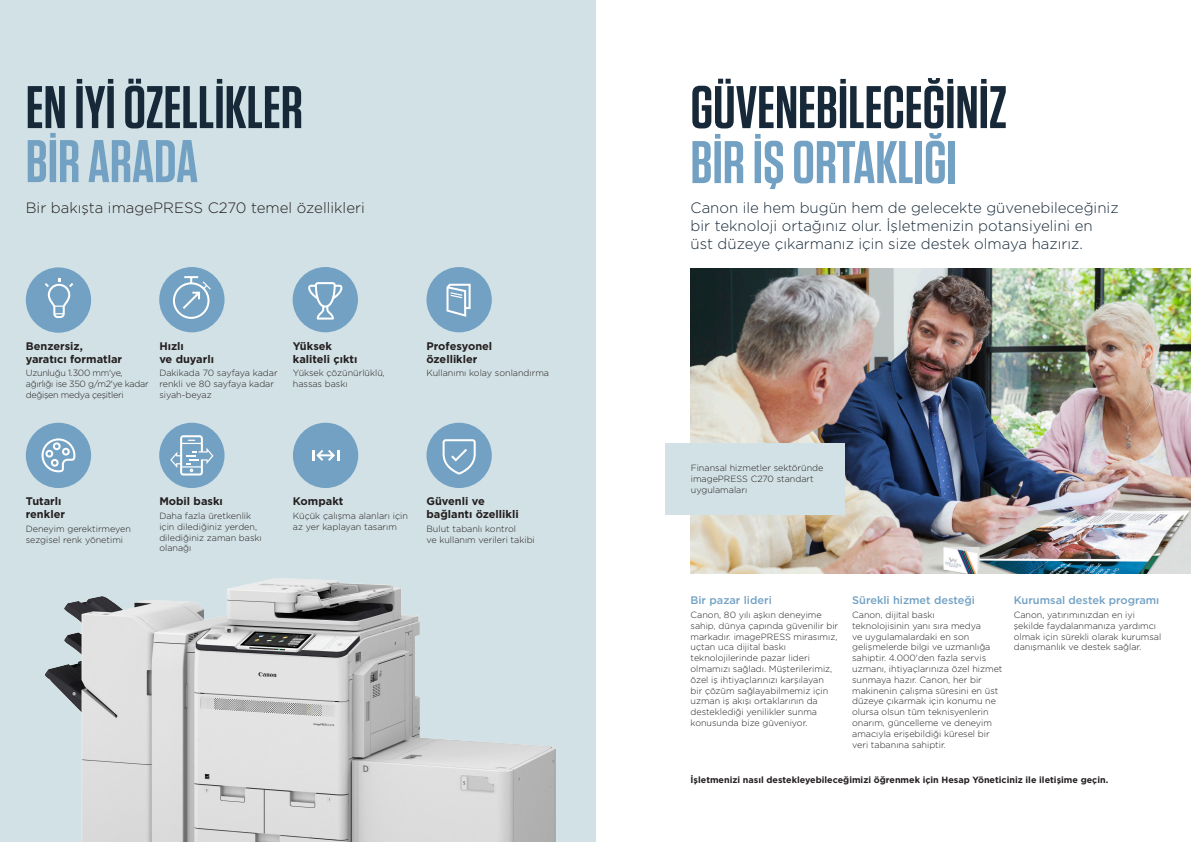
<style>
.page{position:relative;width:1191px;height:842px;background:#fff}
.page>*{position:absolute;margin:0;border:0;box-sizing:border-box;transform-origin:0 0}
.Page_TITLE_72pt{font:600 60px/54px "Tungsten";color:#172938}
.STANDFIRST{font:300 15px/18px "Gotham";color:#172938}
.STANDFIRST-2{font:300 15px "Gotham";color:#231f20}
.Subheading{font:700 11px/13px "Gotham";color:#231f20}
.Subheading-2{font:500 11px "Gotham";color:#72a1c3}
.Body_last_para_4mm{font:300 9px/10.8px "Gotham";color:#231f20}
.Body{font:300 9px/10.8px "Gotham";color:#231f20}
.Body-2{font:700 9px "Gotham";color:#231f20}
.Body-3{font:300 9px/10.8px "Gotham";letter-spacing:-.03em;color:#231f20}
.s1{color:#72a1c3}
</style>
<div class="page">
<img style="left:691px;top:268px;width:500px;height:305px">
<div style="left:0;top:0;width:595px;height:842px;background:#d2e1e5"></div>
<div style="left:159px;top:423px;width:65px;height:65px;background:#72a1c3;border-radius:50%"></div>
<svg style="left:170px;top:435px;width:43px;height:40px"></svg>
<div style="left:426px;top:423px;width:66px;height:65px;background:#72a1c3;border-radius:50%"></div>
<svg style="left:442px;top:439px;width:34px;height:35px"></svg>
<div style="left:293px;top:267px;width:65px;height:65px;background:#72a1c3;border-radius:50%"></div>
<svg style="left:308px;top:282px;width:34px;height:38px"></svg>
<div style="left:26px;top:423px;width:65px;height:65px;background:#72a1c3;border-radius:50%"></div>
<svg style="left:42px;top:438px;width:33px;height:34px"></svg>
<div style="left:159px;top:267px;width:65px;height:65px;background:#72a1c3;border-radius:50%"></div>
<svg style="left:173px;top:276px;width:38px;height:43px"></svg>
<div style="left:293px;top:423px;width:65px;height:65px;background:#72a1c3;border-radius:50%"></div>
<svg style="left:312px;top:450px;width:27px;height:11px"></svg>
<div style="left:26px;top:267px;width:65px;height:66px;background:#72a1c3;border-radius:50%"></div>
<svg style="left:45px;top:278px;width:28px;height:40px"></svg>
<div style="left:426px;top:267px;width:66px;height:65px;background:#72a1c3;border-radius:50%"></div>
<svg style="left:446px;top:284px;width:24px;height:33px"></svg>
<div style="left:665px;top:443px;width:179px;height:72px;background:#d2e1e5"></div>
<img style="left:45px;top:578px;width:511px;height:264px">
<p class="Page_TITLE_72pt" style="left:26px;top:81px;width:279px">EN İYİ ÖZELLİKLER<br><span class="s1">BİR ARADA</span></p>
<p class="STANDFIRST-2" style="left:26px;top:198px;width:340px">Bir bakışta imagePRESS C270 temel özellikleri</p>
<p class="Subheading" style="left:26px;top:339px;width:98px">Benzersiz, yaratıcı formatlar</p>
<p class="Body-3" style="left:26px;top:367px;width:124px">Uzunluğu 1.300 mm'ye, ağırlığı ise 350 g/m2'ye kadar değişen medya çeşitleri</p>
<p class="Subheading" style="left:159px;top:339px;width:56px">Hızlı<br>ve duyarlı</p>
<p class="Body" style="left:159px;top:367px;width:120px">Dakikada 70 sayfaya kadar renkli ve 80 sayfaya kadar siyah-beyaz</p>
<p class="Subheading" style="left:293px;top:339px;width:66px">Yüksek kaliteli çıktı</p>
<p class="Body" style="left:293px;top:367px;width:94px">Yüksek çözünürlüklü, hassas baskı</p>
<p class="Subheading" style="left:426px;top:339px;width:67px">Profesyonel özellikler</p>
<p class="Body" style="left:426px;top:367px;width:124px">Kullanımı kolay sonlandırma</p>
<p class="Subheading" style="left:26px;top:495px;width:41px">Tutarlı renkler</p>
<p class="Body" style="left:26px;top:523px;width:107px">Deneyim gerektirmeyen sezgisel renk yönetimi</p>
<p class="Subheading" style="left:159px;top:495px;width:65px">Mobil baskı</p>
<p class="Body" style="left:159px;top:510px;width:104px">Daha fazla üretkenlik için dilediğiniz yerden, dilediğiniz zaman baskı olanağı</p>
<p class="Subheading" style="left:293px;top:495px;width:52px">Kompakt</p>
<p class="Body" style="left:293px;top:510px;width:116px">Küçük çalışma alanları için az yer kaplayan tasarım</p>
<p class="Subheading" style="left:426px;top:495px;width:94px">Güvenli ve bağlantı özellikli</p>
<p class="Body" style="left:426px;top:523px;width:110px">Bulut tabanlı kontrol<br>ve kullanım verileri takibi</p>
<p class="Page_TITLE_72pt" style="left:690px;top:81px;width:318px;line-height:55px">GÜVENEBİLECEĞİNİZ<br><span class="s1">BİR İŞ ORTAKLIĞI</span></p>
<p class="STANDFIRST" style="left:690px;top:198px;width:429px">Canon ile hem bugün hem de gelecekte güvenebileceğiniz bir teknoloji ortağınız olur. İşletmenizin potansiyelini en üst düzeye çıkarmanız için size destek olmaya hazırız.</p>
<p class="Body" style="left:691px;top:462px;width:134px">Finansal hizmetler sektöründe imagePRESS C270 standart uygulamaları</p>
<p class="Subheading-2" style="left:690px;top:593px;width:83px">Bir pazar lideri</p>
<p class="Body_last_para_4mm" style="left:690px;top:609px;width:149px">Canon, 80 yılı aşkın deneyime sahip, dünya çapında güvenilir bir markadır. imagePRESS mirasımız, uçtan uca dijital baskı teknolojilerinde pazar lideri olmamızı sağladı. Müşterilerimiz, özel iş ihtiyaçlarınızı karşılayan<br>bir çözüm sağlayabilmemiz için uzman iş akışı ortaklarının da desteklediği yenilikler sunma konusunda bize güveniyor.</p>
<p class="Subheading-2" style="left:852px;top:593px;width:124px">Sürekli hizmet desteği</p>
<p class="Body_last_para_4mm" style="left:852px;top:609px;width:152px">Canon, dijital baskı<br>teknolojisinin yanı sıra medya<br>ve uygulamalardaki en son gelişmelerde bilgi ve uzmanlığa sahiptir. 4.000'den fazla servis uzmanı, ihtiyaçlarınıza özel hizmet sunmaya hazır. Canon, her bir makinenin çalışma süresini en üst düzeye çıkarmak için konumu ne olursa olsun tüm teknisyenlerin onarım, güncelleme ve deneyim amacıyla erişebildiği küresel bir veri tabanına sahiptir.</p>
<p class="Subheading-2" style="left:1013px;top:593px;width:147px">Kurumsal destek programı</p>
<p class="Body" style="left:1013px;top:609px;width:149px">Canon, yatırımınızdan en iyi şekilde faydalanmanıza yardımcı olmak için sürekli olarak kurumsal danışmanlık ve destek sağlar.</p>
<p class="Body-2" style="left:690px;top:774px;width:419px">İşletmenizi nasıl destekleyebileceğimizi öğrenmek için Hesap Yöneticiniz ile iletişime geçin.</p>
</div>
